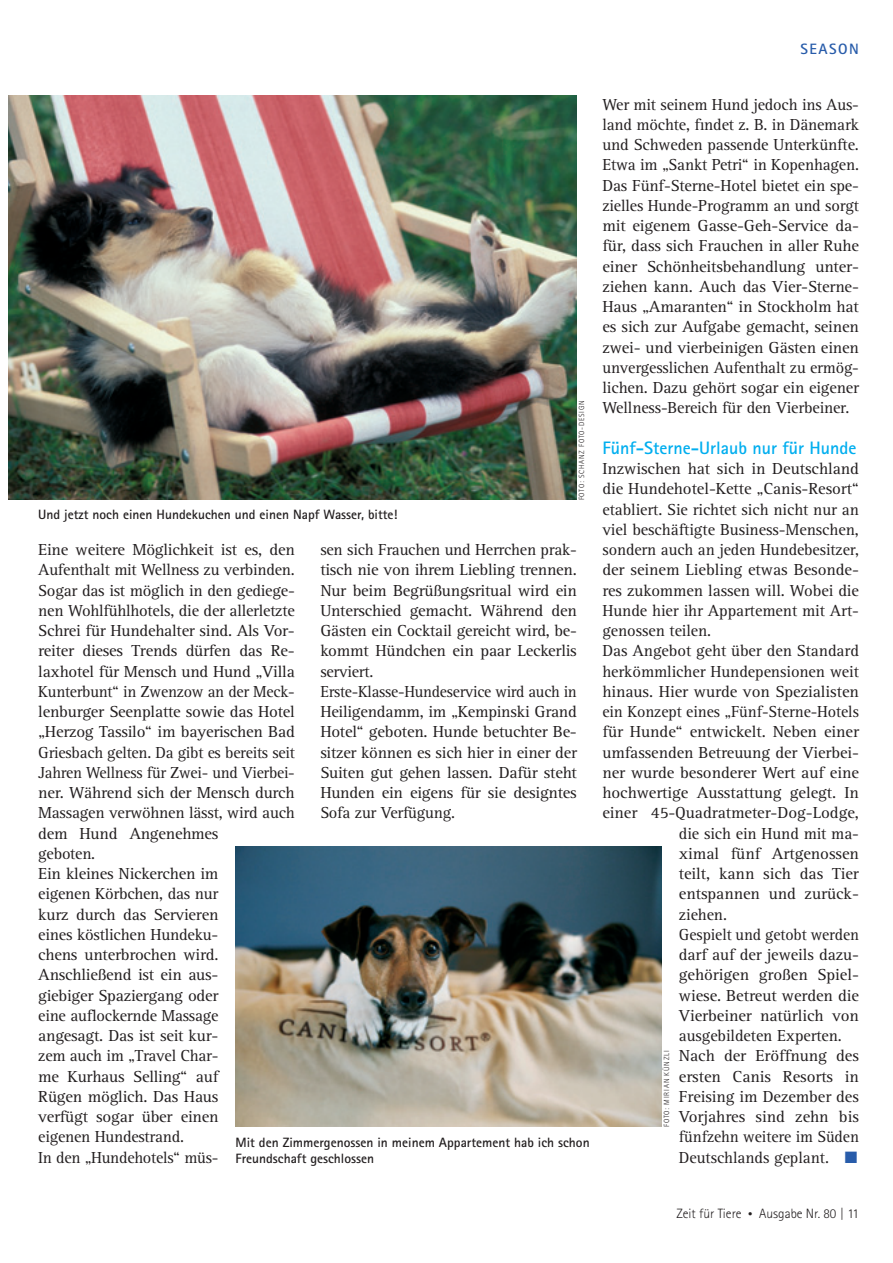
<style>
.page{position:relative;width:893px;height:1263px;background:#fff}
.page>*{position:absolute;margin:0;border:0;box-sizing:border-box;transform-origin:0 0}
.t1{font:700 18px "Rotis Sans Serif";color:#00aeef}
.t2{font:16.5px/20.2px "Rotis Serif";letter-spacing:-.015em;color:#231f20}
.t3{font:700 15px "Rotis Sans Serif";letter-spacing:.1em;color:#285caa}
.t4{font:700 13.5px/16.5px "Rotis Sans Serif";color:#231f20}
.t5{font:300 13.5px "Rotis Sans Serif";color:#231f20}
.t6{font:300 7.5px "Rotis Sans Serif";letter-spacing:.1em;color:#231f20}
.s1{color:#285caa}
.s2{font-size:9px}
</style>
<div class="page">
<img style="left:235px;top:846px;width:427px;height:281px">
<img style="left:9px;top:96px;width:568px;height:404px">
<p class="t3" style="left:801px;top:44px;width:60px">SEASON</p>
<p class="t4" style="left:38px;top:507px;width:361px">Und jetzt noch einen Hundekuchen und einen Napf Wasser, bitte!</p>
<p class="t6" style="left:579px;top:500px;width:102px;rotate:-90deg">FOTO: SCHANZ FOTO-DESIGN</p>
<p class="t2" style="left:38px;top:541px;width:258px">Eine weitere Möglichkeit ist es, den<br>Aufenthalt mit Wellness zu verbinden.<br>Sogar das ist möglich in den gediege&shy;nen Wohlfühlhotels, die der allerletzte<br>Schrei für Hundehalter sind. Als Vor&shy;reiter dieses Trends dürfen das Re&shy;laxhotel für Mensch und Hund „Villa<br>Kunterbunt“ in Zwenzow an der Meck&shy;lenburger Seenplatte sowie das Hotel „Herzog Tassilo“ im bayerischen Bad<br>Griesbach gelten. Da gibt es bereits seit<br>Jahren Wellness für Zwei- und Vierbei&shy;ner. Während sich der Mensch durch<br>Massagen verwöhnen lässt, wird auch dem Hund Angenehmes<br>geboten.<br>Ein kleines Nickerchen im<br>eigenen Körbchen, das nur<br>kurz durch das Servieren<br>eines köstlichen Hundeku-<br>chens unterbrochen wird.<br>Anschließend ist ein aus-<br>giebiger Spaziergang oder<br>eine auflockernde Massage<br>angesagt. Das ist seit kur-<br>zem auch im „Travel Char-<br>me Kurhaus Selling“ auf<br>Rügen möglich. Das Haus<br>verfügt sogar über einen<br>eigenen Hundestrand.<br>In den „Hundehotels“ müs-</p>
<p class="t2" style="left:320px;top:541px;width:258px">sen sich Frauchen und Herrchen prak&shy;tisch nie von ihrem Liebling trennen.<br>Nur beim Begrüßungsritual wird ein Unterschied gemacht. Während den Gästen ein Cocktail gereicht wird, be&shy;kommt Hündchen ein paar Leckerlis serviert.<br>Erste-Klasse-Hundeservice wird auch in Heiligendamm, im „Kempinski Grand Hotel“ geboten. Hunde betuchter Be&shy;sitzer können es sich hier in einer der Suiten gut gehen lassen. Dafür steht Hunden ein eigens für sie designtes Sofa zur Verfügung.</p>
<p class="t4" style="left:235px;top:1135px;width:356px">Mit den Zimmergenossen in meinem Appartement hab ich schon<br>Freundschaft geschlossen</p>
<p class="t2" style="left:602px;top:95px;width:258px;text-align:justify">Wer mit seinem Hund jedoch ins Aus&shy;land möchte, findet z. B. in Dänemark und Schweden passende Unterkünfte.<br>Etwa im „Sankt Petri“ in Kopenhagen.<br>Das Fünf-Sterne-Hotel bietet ein spe&shy;zielles Hunde-Programm an und sorgt mit eigenem Gasse-Geh-Service da&shy;für, dass sich Frauchen in aller Ruhe einer Schönheitsbehandlung unter&shy;ziehen kann. Auch das Vier-Sterne-Haus „Amaranten“ in Stockholm hat es sich zur Aufgabe gemacht, seinen zwei- und vierbeinigen Gästen einen unvergesslichen Aufenthalt zu ermög&shy;lichen. Dazu gehört sogar ein eigener Wellness-Bereich für den Vierbeiner.</p>
<p class="t1" style="left:602px;top:441px;width:256px">Fünf-Sterne-Urlaub nur für Hunde</p>
<p class="t2" style="left:602px;top:460px;width:258px">Inzwischen hat sich in Deutschland</p>
<p class="t2" style="left:602px;top:480px;width:258px">die Hundehotel-Kette „Canis-Resort“</p>
<p class="t2" style="left:602px;top:500px;width:258px">etabliert. Sie richtet sich nicht nur an</p>
<p class="t2" style="left:602px;top:521px;width:258px">viel beschäftigte Business-Menschen,</p>
<p class="t2" style="left:602px;top:541px;width:258px">sondern auch an jeden Hundebesitzer,</p>
<p class="t2" style="left:602px;top:561px;width:258px">der seinem Liebling etwas Besonde-</p>
<p class="t2" style="left:602px;top:581px;width:258px">res zukommen lassen will. Wobei die</p>
<p class="t2" style="left:602px;top:602px;width:258px">Hunde hier ihr Appartement mit Art-</p>
<p class="t2" style="left:602px;top:622px;width:110px">genossen teilen.</p>
<p class="t2" style="left:602px;top:642px;width:258px">Das Angebot geht über den Standard</p>
<p class="t2" style="left:602px;top:662px;width:258px">herkömmlicher Hundepensionen weit</p>
<p class="t2" style="left:602px;top:683px;width:258px">hinaus. Hier wurde von Spezialisten</p>
<p class="t2" style="left:602px;top:703px;width:258px">ein Konzept eines „Fünf-Sterne-Hotels</p>
<p class="t2" style="left:602px;top:723px;width:258px">für Hunde“ entwickelt. Neben einer</p>
<p class="t2" style="left:602px;top:743px;width:258px">umfassenden Betreuung der Vierbei-</p>
<p class="t2" style="left:602px;top:764px;width:258px">ner wurde besonderer Wert auf eine</p>
<p class="t2" style="left:602px;top:784px;width:258px">hochwertige Ausstattung gelegt. In</p>
<p class="t2" style="left:602px;top:804px;width:258px">einer 45-Quadratmeter-Dog-Lodge,</p>
<p class="t2" style="left:679px;top:824px;width:182px">die sich ein Hund mit ma-</p>
<p class="t2" style="left:679px;top:845px;width:182px">ximal fünf Artgenossen</p>
<p class="t2" style="left:679px;top:865px;width:182px">teilt, kann sich das Tier</p>
<p class="t2" style="left:679px;top:885px;width:182px">entspannen und zurück-</p>
<p class="t2" style="left:679px;top:905px;width:50px">ziehen.</p>
<p class="t2" style="left:679px;top:926px;width:182px">Gespielt und getobt werden</p>
<p class="t2" style="left:679px;top:946px;width:182px">darf auf der jeweils dazu-</p>
<p class="t2" style="left:679px;top:966px;width:182px">gehörigen großen Spiel-</p>
<p class="t2" style="left:679px;top:986px;width:182px">wiese. Betreut werden die</p>
<p class="t2" style="left:679px;top:1007px;width:182px">Vierbeiner natürlich von</p>
<p class="t2" style="left:679px;top:1027px;width:165px">ausgebildeten Experten.</p>
<p class="t2" style="left:679px;top:1047px;width:182px">Nach der Eröffnung des</p>
<p class="t2" style="left:679px;top:1067px;width:182px">ersten Canis Resorts in</p>
<p class="t2" style="left:679px;top:1088px;width:182px">Freising im Dezember des</p>
<p class="t2" style="left:679px;top:1108px;width:182px">Vorjahres sind zehn bis</p>
<p class="t2" style="left:679px;top:1128px;width:182px">fünfzehn weitere im Süden</p>
<p class="t2" style="left:679px;top:1148px;width:180px">Deutschlands geplant. <span class="s1">■</span></p>
<p class="t6" style="left:664px;top:1127px;width:78px;rotate:-90deg">FOTO: MIRIAN KÜNZLI</p>
<p class="t5" style="left:676px;top:1209px;width:184px">Zeit für Tiere <span class="s2">•</span> Ausgabe Nr. 80 | 11</p>
</div>
